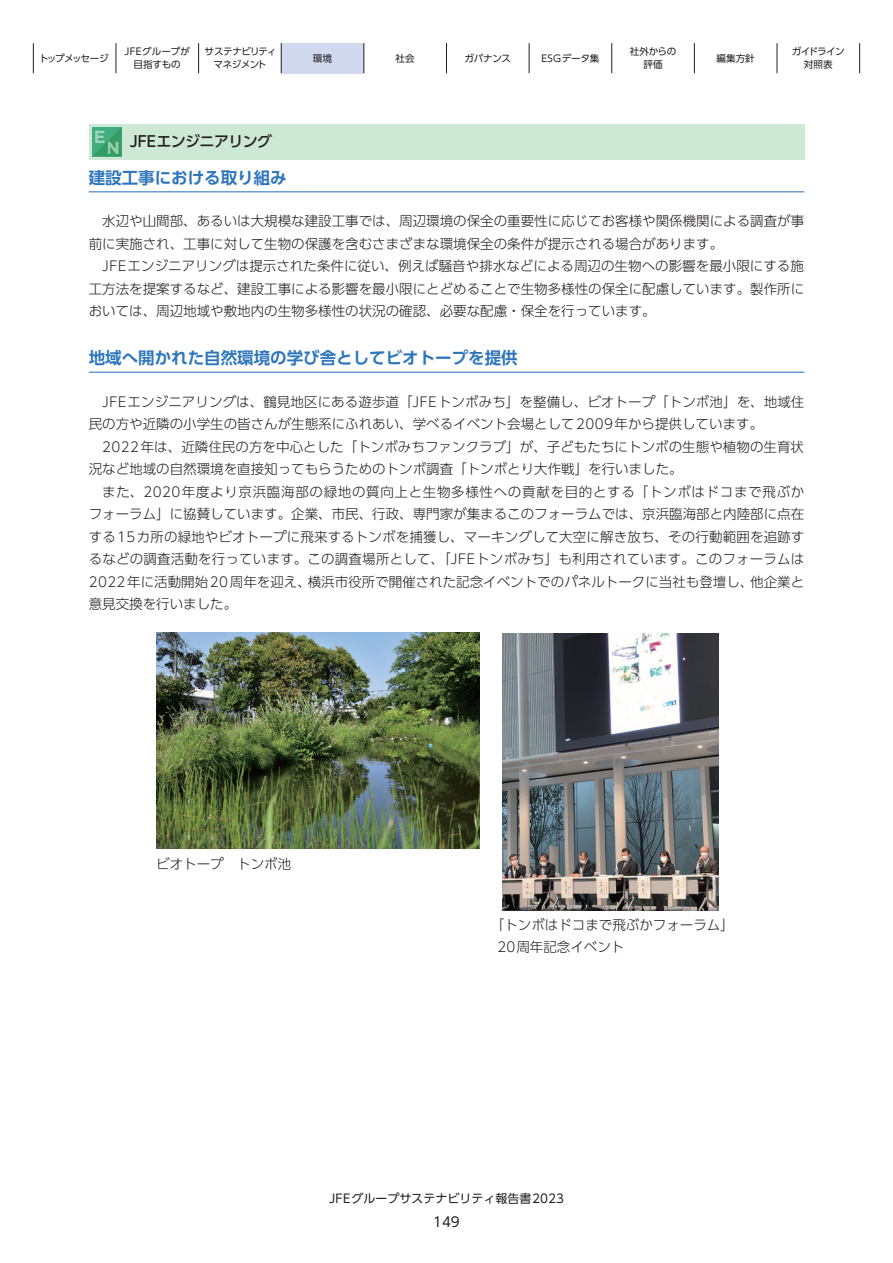
<style>
.page{position:relative;width:893px;height:1263px;background:#fff}
.page>*{position:absolute;margin:0;border:0;box-sizing:border-box;transform-origin:0 0}
.t1{font:700 17.4px "Gotham";color:#fff}
.t2{font:700 16.5px "UD Shin Go Pro De";color:#2e76bc}
.t3{font:500 15px "UD Shin Go Pro";letter-spacing:-.04em;color:#231f20}
.t4{font:300 13.5px/22.5px "UD Shin Go Pro";color:#231f20}
.t5{font:13.5px "UD Shin Go Pro";color:#231f20}
.t6{font:12px "UD Shin Go Pro";color:#231f20}
.t7{font:9.6px/12.8px "UD Shin Go Pro";letter-spacing:-.06em;color:#231f20;text-align:center}
.t8{font:9.6px/12.8px "UD Shin Go Pro";letter-spacing:-.025em;color:#231f20;text-align:center}
.t9{font:9.6px/12.8px "UD Shin Go Pro";color:#231f20;text-align:center}
.t10{font:9.6px "UD Shin Go Pro";letter-spacing:-.115em;color:#231f20}
.t11{font:9.6px "UD Shin Go Pro";letter-spacing:.015em;color:#231f20}
.s1{font-family:"Gotham";font-weight:700;font-size:17.4px;color:#fff}
</style>
<div class="page">
<div style="left:281px;top:43px;width:83px;height:30px;background:#d1d9ee"></div>
<hr style="left:33px;top:43px;width:1px;height:30px;background:#231f20">
<hr style="left:116px;top:43px;width:1px;height:30px;background:#231f20">
<hr style="left:198px;top:43px;width:1px;height:30px;background:#231f20">
<hr style="left:281px;top:43px;width:1px;height:30px;background:#231f20">
<hr style="left:364px;top:43px;width:1px;height:30px;background:#231f20">
<hr style="left:446px;top:43px;width:1px;height:30px;background:#231f20">
<hr style="left:529px;top:43px;width:1px;height:30px;background:#231f20">
<hr style="left:611px;top:43px;width:1px;height:30px;background:#231f20">
<hr style="left:694px;top:43px;width:1px;height:30px;background:#231f20">
<hr style="left:777px;top:43px;width:1px;height:30px;background:#231f20">
<hr style="left:859px;top:43px;width:1px;height:30px;background:#231f20">
<hr style="left:89px;top:191px;width:715px;height:1px;background:#2e76bc">
<div style="left:89px;top:124px;width:715px;height:35px;background:#cee8d6"></div>
<svg style="left:93px;top:127px;width:29px;height:29px"></svg>
<hr style="left:89px;top:372px;width:715px;height:1px;background:#2e76bc">
<img style="left:156px;top:633px;width:323px;height:216px">
<img style="left:503px;top:634px;width:216px;height:276px">
<p class="t10" style="left:39px;top:50px;width:71px">トップメッセージ</p>
<p class="t9" style="left:125px;top:45px;width:67px">JFEグループが目指すもの</p>
<p class="t7" style="left:205px;top:45px;width:73px">サステナビリティマネジメント</p>
<p class="t8" style="left:313px;top:51px;width:21px">環境</p>
<p class="t8" style="left:396px;top:51px;width:21px">社会</p>
<p class="t8" style="left:464px;top:51px;width:48px">ガバナンス</p>
<p class="t11" style="left:541px;top:50px;width:60px">ESGデータ集</p>
<p class="t8" style="left:630px;top:45px;width:48px">社外からの評価</p>
<p class="t8" style="left:716px;top:51px;width:40px">編集方針</p>
<p class="t7" style="left:792px;top:45px;width:55px">ガイドライン対照表</p>
<p class="t1" style="left:94px;top:126px;width:13px">E</p>
<p class="t3" style="left:107px;top:129px;width:167px"><span class="s1">N</span> JFEエンジニアリング</p>
<p class="t2" style="left:89px;top:164px;width:200px">建設工事における取り組み</p>
<p class="t4" style="left:89px;top:210px;width:717px;text-indent:14px">水辺や山間部、あるいは大規模な建設工事では、周辺環境の保全の重要性に応じてお客様や関係機関による調査が事前に実施され、工事に対して生物の保護を含むさまざまな環境保全の条件が提示される場合があります。</p>
<p class="t4" style="left:89px;top:255px;width:717px;text-align:justify;text-indent:14px">JFEエンジニアリングは提示された条件に従い、例えば騒音や排水などによる周辺の生物への影響を最小限にする施工方法を提案するなど、建設工事による影響を最小限にとどめることで生物多様性の保全に配慮しています。製作所においては、周辺地域や敷地内の生物多様性の状況の確認、必要な配慮・保全を行っています。</p>
<p class="t2" style="left:89px;top:345px;width:430px">地域へ開かれた自然環境の学び舎としてビオトープを提供</p>
<p class="t4" style="left:89px;top:390px;width:717px;text-indent:14px">JFEエンジニアリングは、鶴見地区にある遊歩道「JFEトンボみち」を整備し、ビオトープ「トンボ池」を、地域住民の方や近隣の小学生の皆さんが生態系にふれあい、学べるイベント会場として2009年から提供しています。</p>
<p class="t4" style="left:89px;top:435px;width:717px;text-indent:14px">2022年は、近隣住民の方を中心とした「トンボみちファンクラブ」が、子どもたちにトンボの生態や植物の生育状況など地域の自然環境を直接知ってもらうためのトンボ調査「トンボとり大作戦」を行いました。</p>
<p class="t4" style="left:89px;top:480px;width:717px;text-align:justify;text-indent:14px">また、2020年度より京浜臨海部の緑地の質向上と生物多様性への貢献を目的とする「トンボはドコまで飛ぶかフォーラム」に協賛しています。企業、市民、行政、専門家が集まるこのフォーラムでは、京浜臨海部と内陸部に点在する15カ所の緑地やビオトープに飛来するトンボを捕獲し、マーキングして大空に解き放ち、その行動範囲を追跡するなどの調査活動を行っています。この調査場所として、「JFEトンボみち」も利用されています。このフォーラムは2022年に活動開始20周年を迎え、横浜市役所で開催された記念イベントでのパネルトークに当社も登壇し、他企業と意見交換を行いました。</p>
<p class="t4" style="left:156px;top:852px;width:136px">ビオトープ　トンボ池</p>
<p class="t4" style="left:498px;top:913px;width:238px;text-indent:-7px">「トンボはドコまで飛ぶかフォーラム」<br>20周年記念イベント</p>
<p class="t6" style="left:329px;top:1188px;width:236px">JFEグループサステナビリティ報告書2023</p>
<p class="t5" style="left:433px;top:1211px;width:28px">149</p>
</div>
